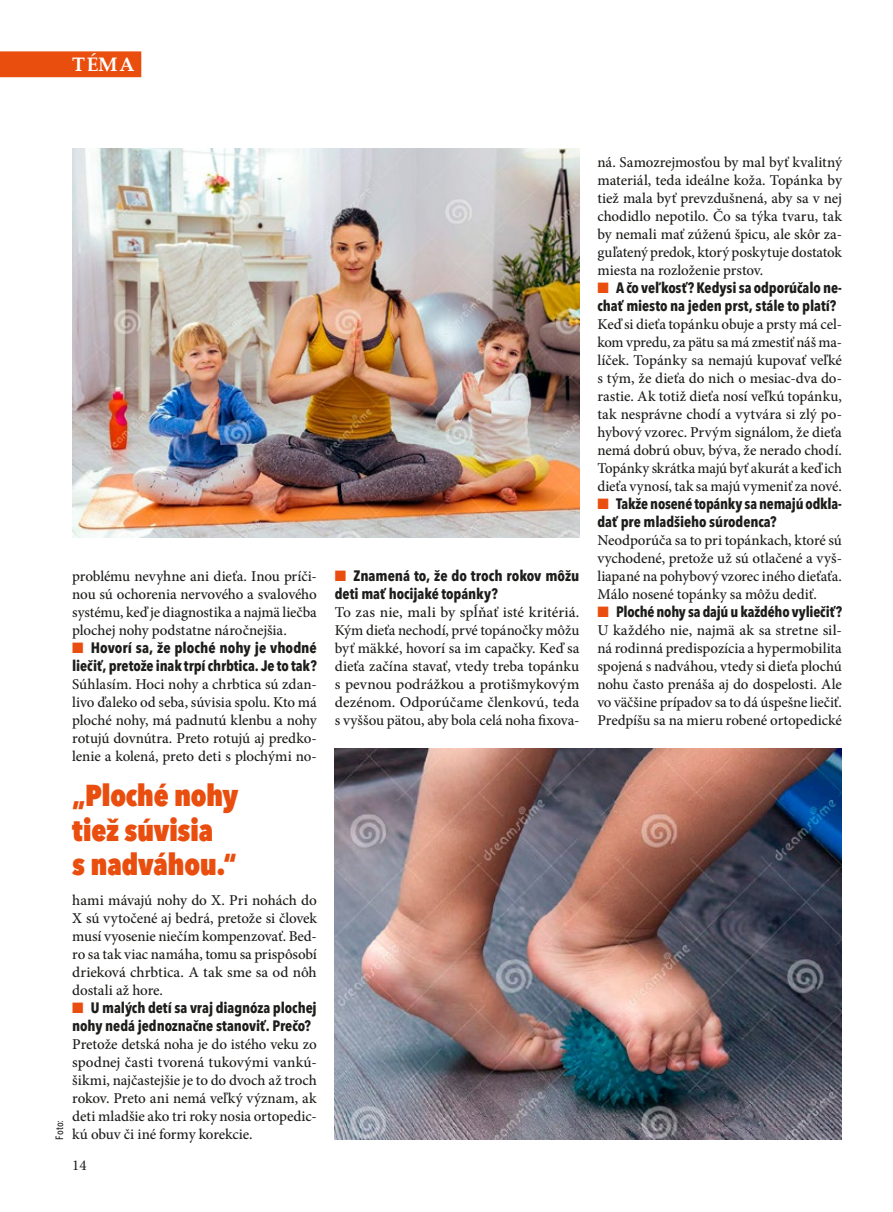
<style>
.page{position:relative;width:893px;height:1212px;background:#fff}
.page>*{position:absolute;margin:0;border:0;box-sizing:border-box;transform-origin:0 0}
.t1{font:800 condensed 30px/34.5px "Avenir Next LT Pro";letter-spacing:-.015em;color:#e94e0f}
.t2{font:700 19.5px "Palatino Linotype";color:#fff}
.t3{font:500 15px/18px "Minion Pro";letter-spacing:-.005em;color:#1d1d1b;text-align:justify}
.t4{font:700 condensed 15px/18px "Avenir Next LT Pro";letter-spacing:-.005em;color:#1d1d1b}
.t5{font:15px "Minion Pro";color:#1d1d1b}
.t6{font:500 condensed 10.5px "Avenir Next LT Pro";color:#1d1d1b}
.s1{color:#e94e0f}
</style>
<div class="page">
<img style="left:335px;top:748px;width:507px;height:392px">
<img style="left:72px;top:149px;width:507px;height:388px">
<div style="left:0;top:51px;width:141px;height:26px;background:#e94e0f"></div>
<h2 class="t2" style="left:72px;top:51px;width:64px">téma</h2>
<p class="t6" style="left:53px;top:1140px;width:21px;rotate:-90deg">Foto:</p>
<p class="t3" style="left:72px;top:567px;width:246px">problému nevyhne ani dieťa. Inou príči&shy;nou sú ochorenia nervového a svalového systému, keď je diagnostika a najmä liečba plochej nohy podstatne náročnejšia.</p>
<p class="t4" style="left:72px;top:638px;width:246px"><span class="s1">■</span> Hovorí sa, že ploché nohy je vhodné liečiť, pretože inak trpí chrbtica. Je to tak?</p>
<p class="t3" style="left:72px;top:675px;width:246px">Súhlasím. Hoci nohy a chrbtica sú zdan&shy;livo ďaleko od seba, súvisia spolu. Kto má ploché nohy, má padnutú klenbu a nohy rotujú dovnútra. Preto rotujú aj predko&shy;lenie a kolená, preto deti s plochými no-</p>
<h1 class="t1" style="left:72px;top:778px;width:168px">„Ploché nohy tiež súvisia<br>s nadváhou.“</h1>
<p class="t3" style="left:72px;top:891px;width:246px">hami mávajú nohy do X. Pri nohách do X sú vytočené aj bedrá, pretože si človek musí vyosenie niečím kompenzovať. Bed&shy;ro sa tak viac namáha, tomu sa prispôsobí drieková chrbtica. A tak sme sa od nôh dostali až hore.</p>
<p class="t4" style="left:72px;top:998px;width:246px"><span class="s1">■</span> U malých detí sa vraj diagnóza plochej nohy nedá jednoznačne stanoviť. Prečo?</p>
<p class="t3" style="left:72px;top:1035px;width:246px">Pretože detská noha je do istého veku zo spodnej časti tvorená tukovými vankú&shy;šikmi, najčastejšie je to do dvoch až troch rokov. Preto ani nemá veľký význam, ak deti mladšie ako tri roky nosia ortopedic&shy;kú obuv či iné formy korekcie.</p>
<p class="t5" style="left:72px;top:1155px;width:16px">14</p>
<p class="t4" style="left:335px;top:566px;width:246px"><span class="s1">■</span> Znamená to, že do troch rokov môžu deti mať hocijaké topánky?</p>
<p class="t3" style="left:335px;top:603px;width:246px">To zas nie, mali by spĺňať isté kritériá.<br>Kým dieťa nechodí, prvé topánočky môžu byť mäkké, hovorí sa im capačky. Keď sa dieťa začína stavať, vtedy treba topánku s pevnou podrážkou a protišmykovým dezénom. Odporúčame členkovú, teda s vyššou pätou, aby bola celá noha fixova-</p>
<p class="t3" style="left:597px;top:153px;width:246px">ná. Samozrejmosťou by mal byť kvalitný materiál, teda ideálne koža. Topánka by tiež mala byť prevzdušnená, aby sa v nej chodidlo nepotilo. Čo sa týka tvaru, tak by nemali mať zúženú špicu, ale skôr za&shy;guľatený predok, ktorý poskytuje dostatok miesta na rozloženie prstov.</p>
<p class="t4" style="left:597px;top:278px;width:246px"><span class="s1">■</span> A čo veľkosť? Kedysi sa odporúčalo ne&shy;chať miesto na jeden prst, stále to platí?</p>
<p class="t3" style="left:597px;top:315px;width:246px">Keď si dieťa topánku obuje a prsty má cel&shy;kom vpredu, za pätu sa má zmestiť náš ma&shy;líček. Topánky sa nemajú kupovať veľké s tým, že dieťa do nich o mesiac-dva do&shy;rastie. Ak totiž dieťa nosí veľkú topánku, tak nesprávne chodí a vytvára si zlý po&shy;hybový vzorec. Prvým signálom, že dieťa nemá dobrú obuv, býva, že nerado chodí.<br>Topánky skrátka majú byť akurát a keď ich dieťa vynosí, tak sa majú vymeniť za nové.</p>
<p class="t4" style="left:597px;top:494px;width:246px"><span class="s1">■</span> Takže nosené topánky sa nemajú odkla&shy;dať pre mladšieho súrodenca?</p>
<p class="t3" style="left:597px;top:531px;width:246px">Neodporúča sa to pri topánkach, ktoré sú vychodené, pretože už sú otlačené a vyš&shy;liapané na pohybový vzorec iného dieťaťa.<br>Málo nosené topánky sa môžu dediť.</p>
<p class="t4" style="left:597px;top:602px;width:246px"><span class="s1">■</span> Ploché nohy sa dajú u každého vyliečiť?</p>
<p class="t3" style="left:597px;top:621px;width:246px">U každého nie, najmä ak sa stretne sil&shy;ná rodinná predispozícia a hypermobilita spojená s nadváhou, vtedy si dieťa plochú nohu často prenáša aj do dospelosti. Ale vo väčšine prípadov sa to dá úspešne liečiť.<br>Predpíšu sa na mieru robené ortopedické</p>
</div>
